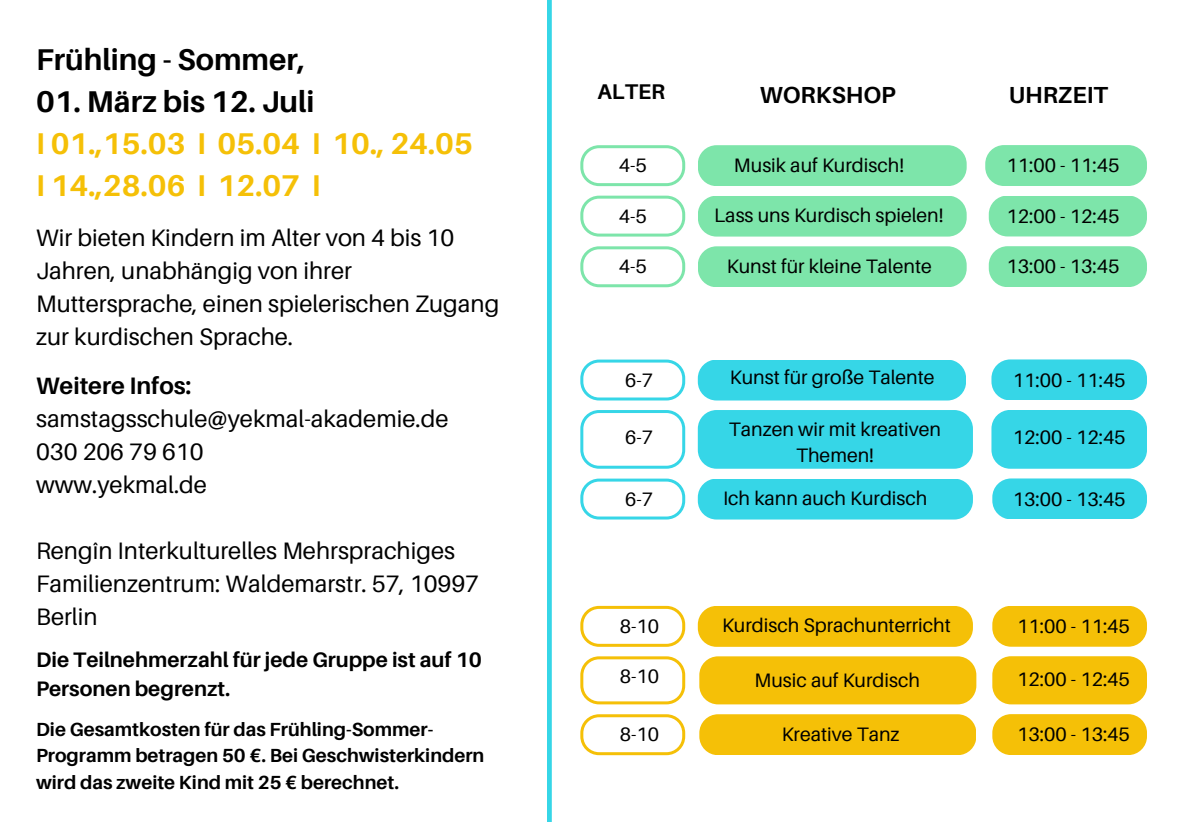
<style>
.page{position:relative;width:1191px;height:822px;background:#fff}
.page>*{position:absolute;margin:0;border:0;box-sizing:border-box;transform-origin:0 0}
.t1{font:700 30px/42px "Aileron";color:#f5c007}
.t2{font:700 30px "Aileron";color:#000}
.t3{font:23.8px/33px "Aileron";color:#000}
.t4{font:700 23.2px "Aileron";color:#000}
.t5{font:700 21.3px "Aileron";color:#000}
.t6{font:700 21px/29.2px "Aileron";color:#000}
.t7{font:19.5px/25.7px "Aileron";color:#000;text-align:center}
.t8{font:700 19px/26.2px "Aileron";color:#000}
.s1{color:#000}
.s2{font-weight:700}
</style>
<div class="page">
<svg style="left:580px;top:145px;width:105px;height:41px"></svg>
<div style="left:697px;top:145px;width:269px;height:41px;background:#7de5aa;border-radius:19px"></div>
<div style="left:985px;top:145px;width:161px;height:41px;background:#7de5aa;border-radius:19px"></div>
<svg style="left:580px;top:196px;width:105px;height:41px"></svg>
<div style="left:697px;top:196px;width:269px;height:41px;background:#7de5aa;border-radius:19px"></div>
<div style="left:988px;top:196px;width:158px;height:40px;background:#7de5aa;border-radius:19px"></div>
<svg style="left:580px;top:246px;width:105px;height:41px"></svg>
<div style="left:697px;top:246px;width:269px;height:41px;background:#7de5aa;border-radius:19px"></div>
<div style="left:988px;top:246px;width:158px;height:41px;background:#7de5aa;border-radius:19px"></div>
<svg style="left:580px;top:360px;width:105px;height:41px"></svg>
<div style="left:697px;top:360px;width:269px;height:41px;background:#36d6e7;border-radius:19px"></div>
<div style="left:991px;top:359px;width:155px;height:41px;background:#36d6e7;border-radius:19px"></div>
<svg style="left:580px;top:410px;width:105px;height:59px"></svg>
<div style="left:697px;top:410px;width:275px;height:59px;background:#36d6e7;border-radius:19px"></div>
<div style="left:991px;top:410px;width:155px;height:59px;background:#36d6e7;border-radius:19px"></div>
<svg style="left:580px;top:479px;width:105px;height:41px"></svg>
<div style="left:697px;top:479px;width:275px;height:41px;background:#36d6e7;border-radius:19px"></div>
<div style="left:992px;top:478px;width:154px;height:41px;background:#36d6e7;border-radius:19px"></div>
<svg style="left:580px;top:606px;width:105px;height:41px"></svg>
<div style="left:697px;top:606px;width:275px;height:41px;background:#f5c007;border-radius:19px"></div>
<div style="left:992px;top:606px;width:154px;height:41px;background:#f5c007;border-radius:19px"></div>
<svg style="left:580px;top:656px;width:105px;height:48px"></svg>
<div style="left:699px;top:656px;width:277px;height:48px;background:#f5c007;border-radius:19px"></div>
<div style="left:992px;top:656px;width:154px;height:48px;background:#f5c007;border-radius:19px"></div>
<svg style="left:580px;top:714px;width:105px;height:41px"></svg>
<div style="left:699px;top:714px;width:277px;height:41px;background:#f5c007;border-radius:19px"></div>
<div style="left:992px;top:714px;width:154px;height:41px;background:#f5c007;border-radius:19px"></div>
<hr style="left:547px;top:0;width:4px;height:822px;background:#36d6e7">
<h1 class="t2" style="left:36px;top:41px;width:270px">Frühling - Sommer,</h1>
<h1 class="t1" style="left:36px;top:80px;width:438px"><span class="s1">01. März bis 12. Juli<br></span>I 01.,15.03 I 05.04 I 10., 24.05<br>I 14.,28.06 I 12.07 I</h1>
<h5 class="t3" style="left:36px;top:221px;width:465px">Wir bieten Kindern im Alter von 4 bis 10<br>Jahren, unabhängig von ihrer Muttersprache, einen spielerischen Zugang zur kurdischen Sprache.</h5>
<h3 class="t3" style="left:36px;top:369px;width:414px"><span class="s2">Weitere Infos: </span>samstagsschule@yekmal-akademie.de<br>030 206 79 610<br>www.yekmal.de</h3>
<h3 class="t3" style="left:36px;top:534px;width:444px">Rengîn Interkulturelles Mehrsprachiges<br>Familienzentrum: Waldemarstr. 57, 10997<br>Berlin</h3>
<h6 class="t6" style="left:36px;top:645px;width:447px">Die Teilnehmerzahl für jede Gruppe ist auf 10<br>Personen begrenzt.</h6>
<h3 class="t8" style="left:36px;top:716px;width:450px">Die Gesamtkosten für das Frühling-Sommer-<br>Programm betragen 50 €. Bei Geschwisterkindern wird das zweite Kind mit 25 € berechnet.</h3>
<p class="t5" style="left:597px;top:79px;width:69px">ALTER</p>
<h4 class="t4" style="left:759px;top:81px;width:137px">WORKSHOP</h4>
<h2 class="t4" style="left:1008px;top:81px;width:101px">UHRZEIT</h2>
<h2 class="t7" style="left:618px;top:152px;width:29px">4-5</h2>
<h6 class="t7" style="left:733px;top:152px;width:172px">Musik auf Kurdisch!</h6>
<h6 class="t7" style="left:1006px;top:152px;width:114px">11:00 - 11:45</h6>
<h6 class="t7" style="left:618px;top:203px;width:29px">4-5</h6>
<h6 class="t7" style="left:714px;top:202px;width:231px">Lass uns Kurdisch spielen!</h6>
<h6 class="t7" style="left:1006px;top:203px;width:114px">12:00 - 12:45</h6>
<h6 class="t7" style="left:618px;top:253px;width:29px">4-5</h6>
<h6 class="t7" style="left:726px;top:253px;width:206px">Kunst für kleine Talente</h6>
<h6 class="t7" style="left:1006px;top:253px;width:114px">13:00 - 13:45</h6>
<h6 class="t7" style="left:625px;top:367px;width:29px">6-7</h6>
<h6 class="t7" style="left:729px;top:364px;width:206px">Kunst für große Talente</h6>
<h6 class="t7" style="left:1012px;top:367px;width:114px">11:00 - 11:45</h6>
<h6 class="t7" style="left:625px;top:424px;width:29px">6-7</h6>
<h6 class="t7" style="left:729px;top:416px;width:214px">Tanzen wir mit kreativen<br>Themen!</h6>
<h6 class="t7" style="left:1012px;top:424px;width:114px">12:00 - 12:45</h6>
<h6 class="t7" style="left:625px;top:486px;width:29px">6-7</h6>
<h6 class="t7" style="left:723px;top:485px;width:206px">Ich kann auch Kurdisch</h6>
<h6 class="t7" style="left:1012px;top:486px;width:114px">13:00 - 13:45</h6>
<h6 class="t7" style="left:619px;top:613px;width:41px">8-10</h6>
<h6 class="t7" style="left:722px;top:612px;width:230px">Kurdisch Sprachunterricht</h6>
<h6 class="t7" style="left:1017px;top:613px;width:114px">11:00 - 11:45</h6>
<h6 class="t7" style="left:619px;top:663px;width:41px">8-10</h6>
<h6 class="t7" style="left:754px;top:667px;width:167px">Music auf Kurdisch</h6>
<h6 class="t7" style="left:1017px;top:666px;width:114px">12:00 - 12:45</h6>
<h6 class="t7" style="left:619px;top:721px;width:41px">8-10</h6>
<h6 class="t7" style="left:781px;top:721px;width:119px">Kreative Tanz</h6>
<h6 class="t7" style="left:1017px;top:721px;width:114px">13:00 - 13:45</h6>
</div>
